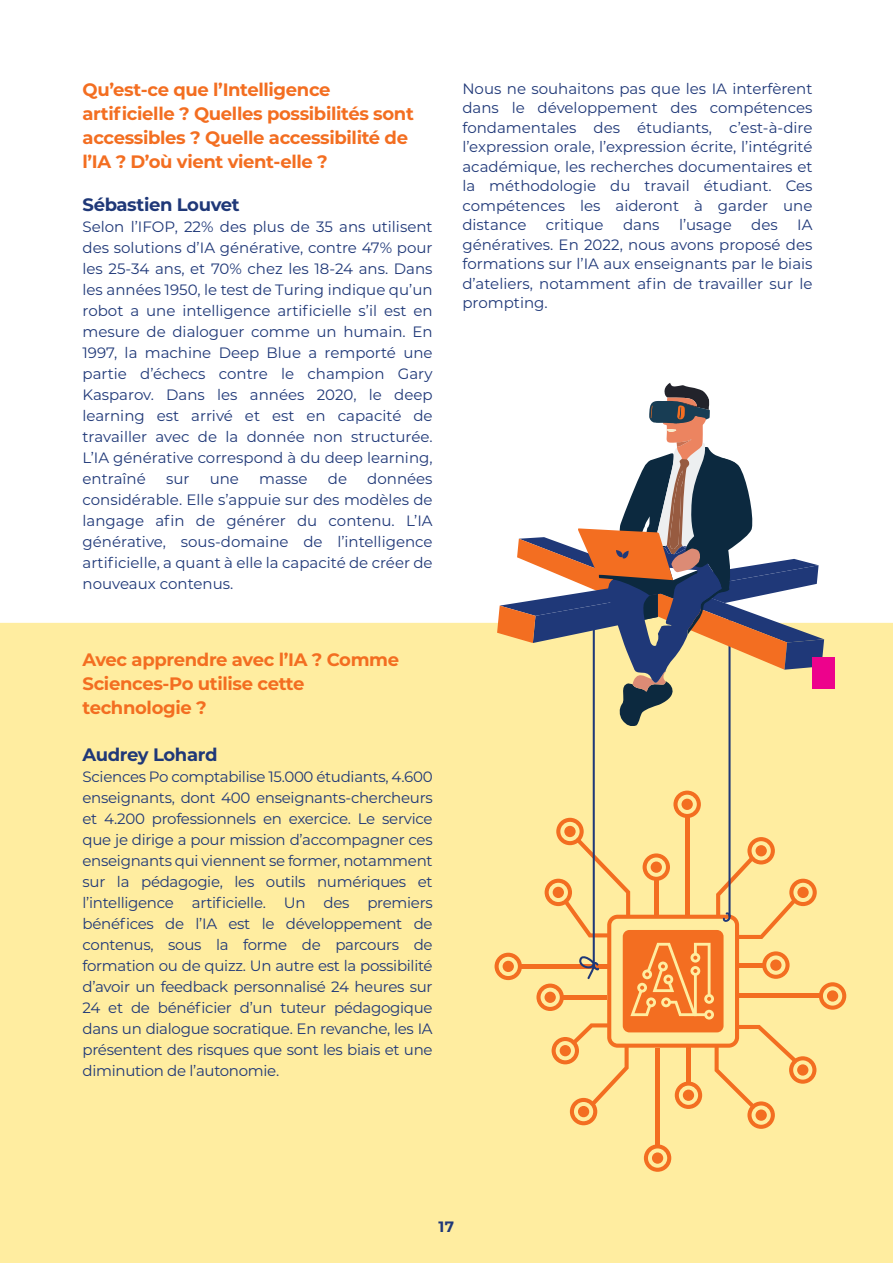
<style>
.page{position:relative;width:893px;height:1263px;background:#fff}
.page>*{position:absolute;margin:0;border:0;box-sizing:border-box;transform-origin:0 0}
.t1{font:700 18px/24px "Montserrat";letter-spacing:-.02em;color:#f36e21}
.t2{font:700 18px "Montserrat";letter-spacing:-.02em;color:#1f3878}
.t3{font:15px/21px "Montserrat";color:#1f3878;text-align:justify}
.t4{font:700 15px "Montserrat";color:#1f3878}
</style>
<div class="page">
<div style="left:0;top:622px;width:893px;height:641px;background:#ffeda0"></div>
<div style="left:655px;top:1048px;width:5px;height:99px;background:#f36e21"></div>
<svg style="left:644px;top:1144px;width:27px;height:28px"></svg>
<div style="left:652px;top:1152px;width:11px;height:12px;background:#f36e21;border-radius:50%"></div>
<svg style="left:495px;top:383px;width:351px;height:746px"></svg>
<div style="left:812px;top:657px;width:22px;height:32px;background:#ed028c"></div>
<p class="t1" style="left:83px;top:77px;width:333px">Qu’est-ce que l’Intelligence artificielle ? Quelles possibilités sont accessibles ? Quelle accessibilité de l’IA ? D’où vient vient-elle ?</p>
<p class="t2" style="left:83px;top:192px;width:159px">Sébastien Louvet</p>
<p class="t3" style="left:83px;top:216px;width:352px">Selon l’IFOP, 22% des plus de 35 ans utilisent des solutions d’IA générative, contre 47% pour les 25-34 ans, et 70% chez les 18-24 ans. Dans les années 1950, le test de Turing indique qu’un robot a une intelligence artificielle s’il est en mesure de dialoguer comme un humain. En 1997, la machine Deep Blue a remporté une partie d’échecs contre le champion Gary Kasparov. Dans les années 2020, le deep learning est arrivé et est en capacité de travailler avec de la donnée non structurée.<br>L’IA générative correspond à du deep learning, entraîné</p>
<p class="t3" style="left:83px;top:468px;width:352px;text-indent:285px">données considérable. Elle s’appuie sur des modèles de langage afin de générer du contenu. L’IA générative, sous-domaine de l’intelligence artificielle, a quant à elle la capacité de créer de nouveaux contenus.</p>
<p class="t3" style="left:166px;top:468px;width:25px">sur</p>
<p class="t3" style="left:210px;top:468px;width:31px">une</p>
<p class="t3" style="left:259px;top:468px;width:50px">masse</p>
<p class="t3" style="left:328px;top:468px;width:21px">de</p>
<p class="t1" style="left:83px;top:647px;width:318px">Avec apprendre avec l’IA ? Comme<br>Sciences-Po utilise cette technologie ?</p>
<p class="t2" style="left:83px;top:741px;width:136px">Audrey Lohard</p>
<p class="t3" style="left:83px;top:765px;width:352px">Sciences Po comptabilise 15.000 étudiants, 4.600 enseignants, dont 400 enseignants-chercheurs et 4.200 professionnels en exercice. Le service que je dirige a pour mission d’accompagner ces enseignants qui viennent se former, notamment sur la pédagogie, les outils numériques et l’intelligence artificielle. Un des premiers bénéfices de l’IA est le développement de contenus, sous la forme de parcours de formation ou de quizz. Un autre est la possibilité d’avoir un feedback personnalisé 24 heures sur 24 et de bénéficier d’un tuteur pédagogique dans un dialogue socratique. En revanche, les IA présentent des risques que sont les biais et une diminution de l’autonomie.</p>
<p class="t3" style="left:462px;top:78px;width:352px;line-height:19.5px">Nous ne souhaitons pas que les IA interfèrent dans le développement des compétences fondamentales des étudiants, c’est-à-dire l’expression orale, l’expression écrite, l’intégrité académique, les recherches documentaires et la méthodologie du travail étudiant. Ces compétences les aideront à garder une distance</p>
<p class="t3" style="left:546px;top:214px;width:59px">critique</p>
<p class="t3" style="left:623px;top:214px;width:38px">dans</p>
<p class="t3" style="left:679px;top:214px;width:54px">l’usage</p>
<p class="t3" style="left:751px;top:214px;width:28px">des</p>
<p class="t3" style="left:462px;top:215px;width:352px;line-height:19.5px;text-indent:335px">IA génératives. En 2022, nous avons proposé des formations sur l’IA aux enseignants par le biais d’ateliers, notamment afin de travailler sur le prompting.</p>
<p class="t4" style="left:439px;top:1215px;width:17px">17</p>
</div>
